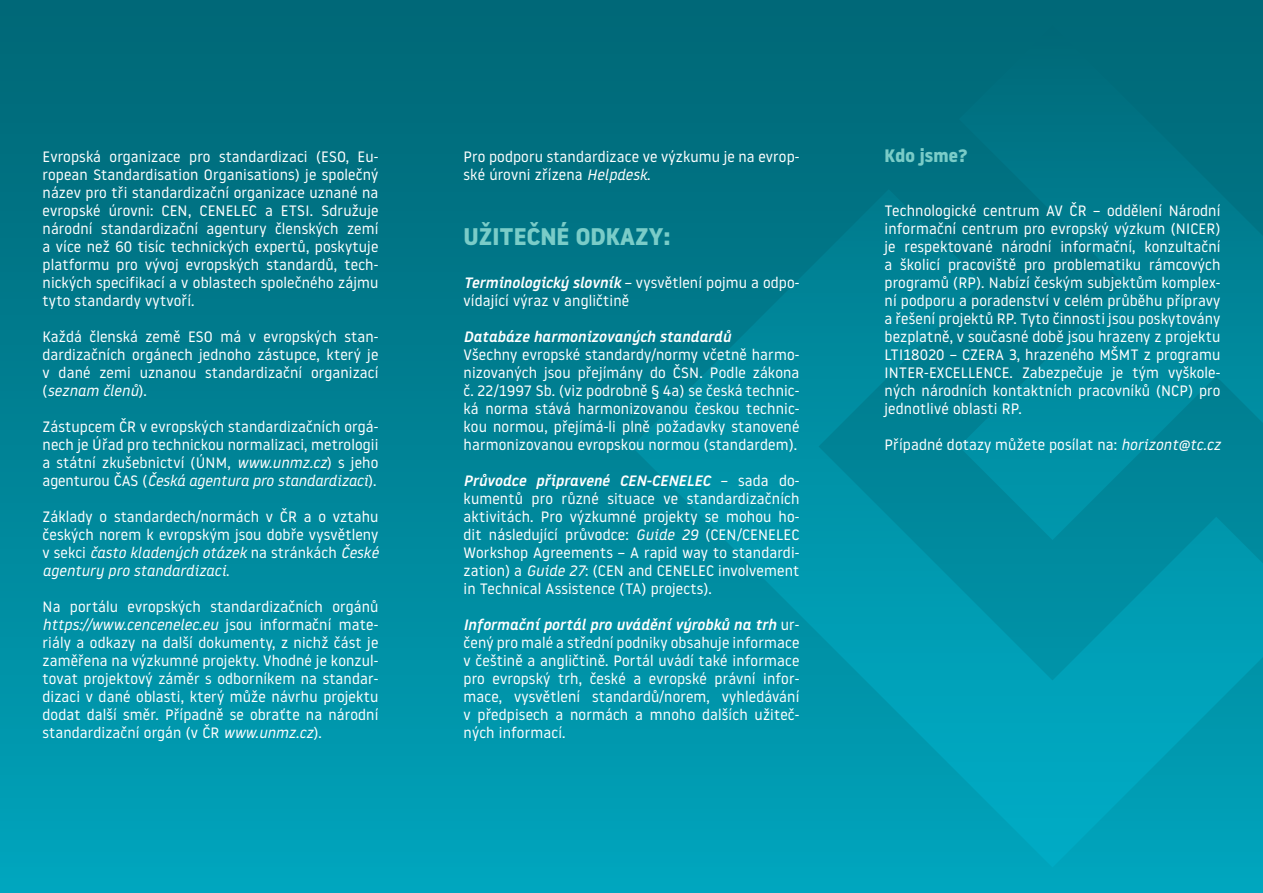
<style>
.page{position:relative;width:1263px;height:893px;background:#fff}
.page>*{position:absolute;margin:0;border:0;box-sizing:border-box;transform-origin:0 0}
.t1{font:700 24px "Noway";color:#7accc8}
.t2{font:700 18px "Noway";letter-spacing:.01em;color:#7accc8}
.t3{font:15px/18px "Noway";letter-spacing:.01em;color:#fff;text-align:justify}
.t4{font:italic 500 15px "Noway";letter-spacing:.01em;color:#fff}
.s1{font-style:italic}
.s2{font-weight:500;font-style:italic}
</style>
<div class="page">
<div style="left:0;top:0;width:1263px;height:893px;background:linear-gradient(to bottom,#006473,#00a3bb)"></div>
<svg style="left:631px;top:26px;width:632px;height:841px;background:#00889c"></svg>
<p class="t3" style="left:43px;top:147px;width:337px">Evropská organizace pro standardizaci (ESO, Eu&shy;ropean Standardisation Organisations) je společný název pro tři standardizační organizace uznané na evropské úrovni: CEN, CENELEC a ETSI. Sdružuje národní standardizační agentury členských zemí a více než 60 tisíc technických expertů, poskytuje platformu pro vývoj evropských standardů, tech&shy;nických specifikací a v oblastech společného zájmu tyto standardy vytvoří.</p>
<p class="t3" style="left:43px;top:327px;width:337px">Každá členská země ESO má v evropských stan&shy;dardizačních orgánech jednoho zástupce, který je v dané zemi uznanou standardizační organizací (<span class="s1">seznam členů</span>).</p>
<p class="t3" style="left:43px;top:417px;width:337px">Zástupcem ČR v evropských standardizačních orgá&shy;nech je Úřad pro technickou normalizaci, metrologii a státní zkušebnictví (ÚNM, <span class="s1">www.unmz.cz</span>) s jeho agenturou ČAS (<span class="s1">Česká agentura pro standardizaci</span>).</p>
<p class="t3" style="left:43px;top:507px;width:337px">Základy o standardech/normách v ČR a o vztahu českých norem k evropským jsou dobře vysvětleny v sekci <span class="s1">často kladených otázek</span> na stránkách <span class="s1">České agentury pro standardizaci</span>.</p>
<p class="t3" style="left:43px;top:597px;width:337px">Na portálu evropských standardizačních orgánů <span class="s1">https://www.cencenelec.eu</span> jsou informační mate&shy;riály a odkazy na další dokumenty, z nichž část je zaměřena na výzkumné projekty. Vhodné je konzul&shy;tovat projektový záměr s odborníkem na standar&shy;dizaci v dané oblasti, který může návrhu projektu dodat další směr. Případně se obraťte na národní standardizační orgán (v ČR <span class="s1">www.unmz.cz</span>).</p>
<p class="t3" style="left:463px;top:147px;width:337px">Pro podporu standardizace ve výzkumu je na evrop&shy;ské úrovni zřízena <span class="s1">Helpdesk</span>.</p>
<h1 class="t1" style="left:463px;top:222px;width:208px">UŽITEČNÉ ODKAZY:</h1>
<p class="t3" style="left:463px;top:273px;width:337px"><span class="s2">Terminologický slovník</span> – vysvětlení pojmu a odpo&shy;vídající výraz v angličtině</p>
<p class="t4" style="left:463px;top:326px;width:269px">Databáze harmonizovaných standardů</p>
<p class="t3" style="left:463px;top:345px;width:337px">Všechny evropské standardy/normy včetně harmo&shy;nizovaných jsou přejímány do ČSN. Podle zákona č. 22/1997 Sb. (viz podrobně § 4a) se česká technic&shy;ká norma stává harmonizovanou českou technic&shy;kou normou, přejímá-li plně požadavky stanovené harmonizovanou evropskou normou (standardem).</p>
<p class="t3" style="left:463px;top:471px;width:337px"><span class="s2">Průvodce připravené CEN-CENELEC</span> – sada do&shy;kumentů pro různé situace ve standardizačních aktivitách. Pro výzkumné projekty se mohou ho&shy;dit následující průvodce: <span class="s1">Guide 29</span> (CEN/CENELEC Workshop Agreements – A rapid way to standardi&shy;zation) a <span class="s1">Guide 27</span>: (CEN and CENELEC involvement in Technical Assistence (TA) projects).</p>
<p class="t3" style="left:463px;top:615px;width:337px"><span class="s2">Informační portál pro uvádění výrobků na trh</span> ur&shy;čený pro malé a střední podniky obsahuje informace v češtině a angličtině. Portál uvádí také informace pro evropský trh, české a evropské právní infor&shy;mace, vysvětlení standardů/norem, vyhledávání v předpisech a normách a mnoho dalších užiteč&shy;ných informací.</p>
<p class="t2" style="left:884px;top:146px;width:85px">Kdo jsme?</p>
<p class="t3" style="left:884px;top:201px;width:337px">Technologické centrum AV ČR – oddělení Národní informační centrum pro evropský výzkum (NICER) je respektované národní informační, konzultační a školicí pracoviště pro problematiku rámcových programů (RP). Nabízí českým subjektům komplex&shy;ní podporu a poradenství v celém průběhu přípravy a řešení projektů RP. Tyto činnosti jsou poskytovány bezplatně, v současné době jsou hrazeny z projektu LTI18020 – CZERA 3, hrazeného MŠMT z programu INTER-EXCELLENCE. Zabezpečuje je tým vyškole&shy;ných národních kontaktních pracovníků (NCP) pro jednotlivé oblasti RP.</p>
<p class="t3" style="left:884px;top:435px;width:337px">Případné dotazy můžete posílat na: <span class="s1">horizont@tc.cz</span></p>
</div>
